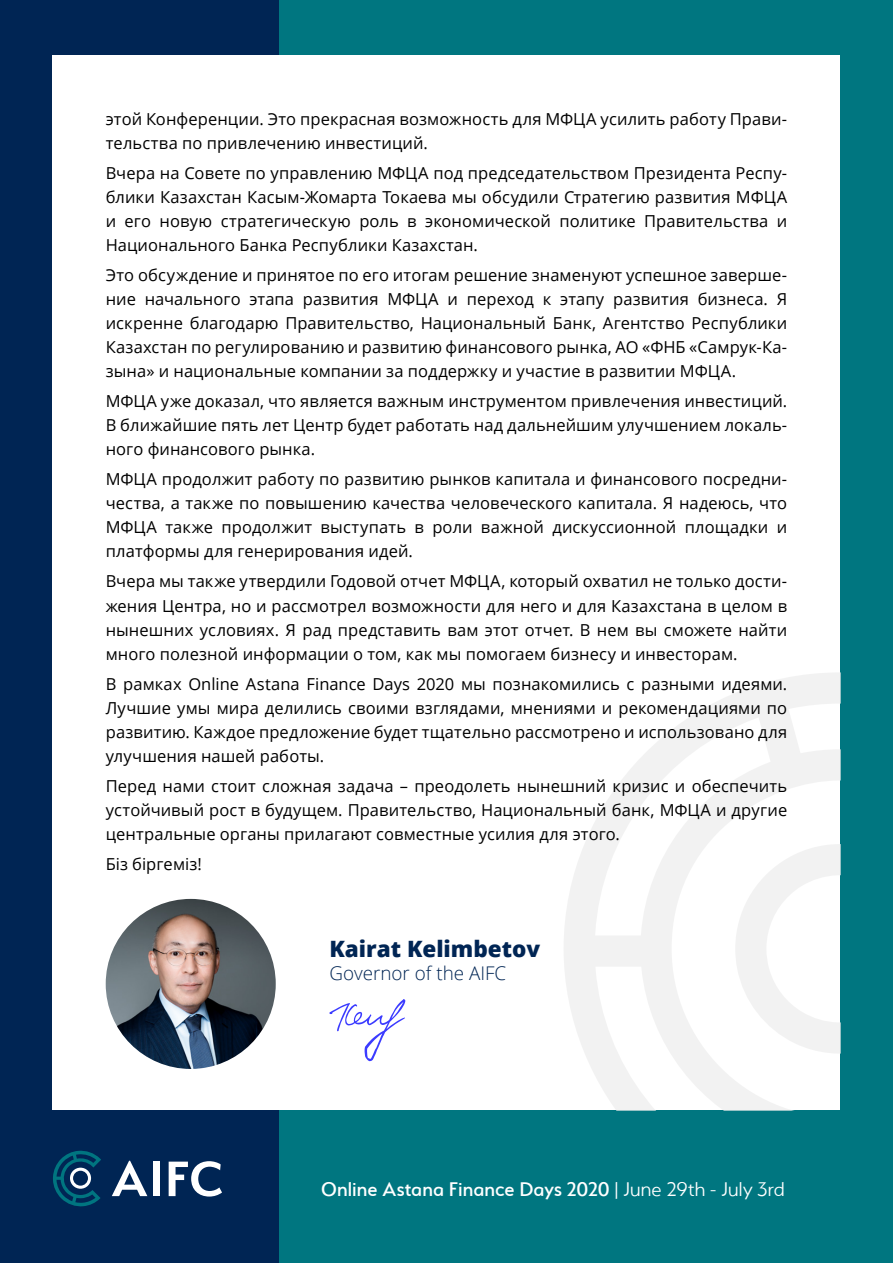
<style>
.page{position:relative;width:893px;height:1263px;background:#fff}
.page>*{position:absolute;margin:0;border:0;box-sizing:border-box;transform-origin:0 0}
.t1{font:800 22.5px "Open Sans";color:#002554}
.t2{font:500 21.9px "Serenity";color:#fff}
.t3{font:300 18.9px "Open Sans";color:#002554}
.t4{font:16.5px/24px "Open Sans";letter-spacing:.005em;color:#000;text-align:justify}
.s1{font-weight:300}
</style>
<div class="page">
<div style="left:278px;top:0;width:615px;height:1263px;background:#007680"></div>
<div style="left:0;top:0;width:278px;height:1263px;background:#002554"></div>
<div style="left:53px;top:56px;width:787px;height:1054px;background:#fff"></div>
<img style="left:106px;top:899px;width:170px;height:170px;border-radius:85px">
<svg style="left:329px;top:999px;width:76px;height:62px"></svg>
<svg style="left:112px;top:1161px;width:35px;height:35px"></svg>
<div style="left:153px;top:1161px;width:7px;height:35px;background:#fff"></div>
<svg style="left:169px;top:1161px;width:53px;height:35px"></svg>
<svg style="left:53px;top:1151px;width:48px;height:55px"></svg>
<svg style="left:564px;top:673px;width:276px;height:437px"></svg>
<p class="t4" style="left:106px;top:107px;width:683px">этой Конференции. Это прекрасная возможность для МФЦА усилить работу Прави&shy;тельства по привлечению инвестиций.</p>
<p class="t4" style="left:106px;top:161px;width:683px">Вчера на Совете по управлению МФЦА под председательством Президента Респу&shy;блики Казахстан Касым-Жомарта Токаева мы обсудили Стратегию развития МФЦА и его новую стратегическую роль в экономической политике Правительства и Национального Банка Республики Казахстан.</p>
<p class="t4" style="left:106px;top:263px;width:683px">Это обсуждение и принятое по его итогам решение знаменуют успешное заверше&shy;ние начального этапа развития МФЦА и переход к этапу развития бизнеса. Я искренне благодарю Правительство, Национальный Банк, Агентство Республики Казахстан по регулированию и развитию финансового рынка, АО «ФНБ «Самрук-Ка&shy;зына» и национальные компании за поддержку и участие в развитии МФЦА.</p>
<p class="t4" style="left:106px;top:389px;width:683px">МФЦА уже доказал, что является важным инструментом привлечения инвестиций.<br>В ближайшие пять лет Центр будет работать над дальнейшим улучшением локаль&shy;ного финансового рынка.</p>
<p class="t4" style="left:106px;top:467px;width:683px">МФЦА продолжит работу по развитию рынков капитала и финансового посредни&shy;чества, а также по повышению качества человеческого капитала. Я надеюсь, что МФЦА также продолжит выступать в роли важной дискуссионной площадки и платформы для генерирования идей.</p>
<p class="t4" style="left:106px;top:569px;width:683px">Вчера мы также утвердили Годовой отчет МФЦА, который охватил не только дости&shy;жения Центра, но и рассмотрел возможности для него и для Казахстана в целом в нынешних условиях. Я рад представить вам этот отчет. В нем вы сможете найти много полезной информации о том, как мы помогаем бизнесу и инвесторам.</p>
<p class="t4" style="left:106px;top:671px;width:683px">В рамках Online Astana Finance Days 2020 мы познакомились с разными идеями.<br>Лучшие умы мира делились своими взглядами, мнениями и рекомендациями по развитию. Каждое предложение будет тщательно рассмотрено и использовано для улучшения нашей работы.</p>
<p class="t4" style="left:106px;top:773px;width:683px">Перед нами стоит сложная задача – преодолеть нынешний кризис и обеспечить устойчивый рост в будущем. Правительство, Национальный банк, МФЦА и другие центральные органы прилагают совместные усилия для этого.</p>
<p class="t4" style="left:106px;top:851px;width:98px">Біз біргеміз!</p>
<h1 class="t1" style="left:329px;top:932px;width:212px">Kairat Kelimbetov</h1>
<p class="t3" style="left:329px;top:960px;width:178px">Governor of the AIFC</p>
<h2 class="t2" style="left:321px;top:1178px;width:465px">Online Astana Finance Days 2020 <span class="s1">| June 29th - July 3rd</span></h2>
</div>
